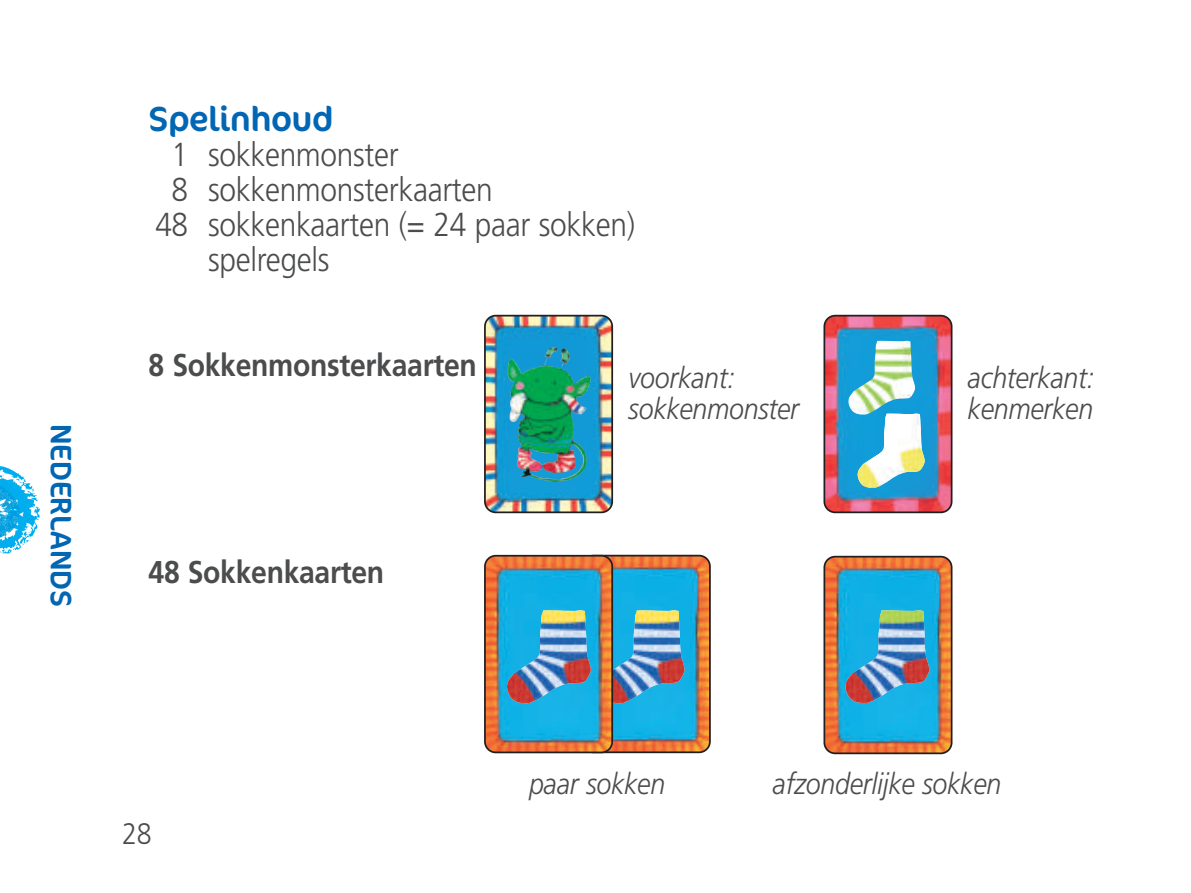
<style>
.page{position:relative;width:1191px;height:893px;background:#fff}
.page>*{position:absolute;margin:0;border:0;box-sizing:border-box;transform-origin:0 0}
.t1{font:35px "Cocon";letter-spacing:-.02em;color:#0166b3}
.t2{font:300 33.25px "Frutiger";letter-spacing:-.01em;color:#4b4c4d;scale:.9 1}
.t3{font:700 31.5px "Frutiger";letter-spacing:-.01em;color:#4b4c4d;scale:.9 1}
.t4{font:italic 300 29.75px/31.5px "Frutiger";letter-spacing:-.01em;color:#4b4c4d;scale:.9 1}
.t5{font:29.75px "Cocon";color:#0166b3}
.t6{font:300 29.75px "Frutiger";color:#4b4c4d;scale:.9 1}
</style>
<div class="page">
<svg style="left:0;top:466px;width:40px;height:88px"></svg>
<img style="left:582px;top:556px;width:128px;height:196px;border-radius:11px">
<div style="left:582px;top:555px;width:129px;height:198px;border:4px solid #231f20;border-radius:12px"></div>
<img style="left:824px;top:557px;width:127px;height:196px;border-radius:11px">
<div style="left:823px;top:556px;width:129px;height:198px;border:4px solid #231f20;border-radius:12px"></div>
<img style="left:485px;top:316px;width:127px;height:196px;border-radius:11px">
<div style="left:484px;top:315px;width:129px;height:198px;border:4px solid #231f20;border-radius:12px"></div>
<img style="left:507px;top:347px;width:83px;height:135px">
<img style="left:824px;top:316px;width:127px;height:196px;border-radius:11px">
<div style="left:823px;top:315px;width:129px;height:198px;border:4px solid #231f20;border-radius:12px"></div>
<img style="left:857px;top:414px;width:67px;height:74px">
<img style="left:848px;top:341px;width:67px;height:74px">
<img style="left:613px;top:610px;width:71px;height:93px">
<img style="left:485px;top:556px;width:127px;height:196px;border-radius:11px">
<div style="left:484px;top:555px;width:129px;height:198px;border:4px solid #231f20;border-radius:12px"></div>
<svg style="left:506px;top:610px;width:86px;height:93px"></svg>
<img style="left:507px;top:610px;width:84px;height:93px">
<svg style="left:844px;top:610px;width:86px;height:93px"></svg>
<img style="left:845px;top:610px;width:84px;height:93px">
<p class="t5" style="left:73px;top:424px;width:185px;rotate:90deg">NEDERLANDS</p>
<p class="t1" style="left:149px;top:105px;width:187px">Spelinhoud</p>
<p class="t2" style="left:172px;top:141px;width:254px">1 sokkenmonster</p>
<p class="t2" style="left:172px;top:176px;width:358px">8 sokkenmonsterkaarten</p>
<p class="t2" style="left:155px;top:211px;width:534px">48 sokkenkaarten (= 24 paar sokken)</p>
<p class="t2" style="left:208px;top:246px;width:136px">spelregels</p>
<p class="t3" style="left:149px;top:352px;width:366px">8 Sokkenmonsterkaarten</p>
<p class="t3" style="left:149px;top:559px;width:263px">48 Sokkenkaarten</p>
<p class="t4" style="left:628px;top:364px;width:191px">voorkant: sokkenmonster</p>
<p class="t4" style="left:967px;top:364px;width:142px">achterkant: kenmerken</p>
<p class="t6" style="left:122px;top:821px;width:34px">28</p>
<p class="t4" style="left:529px;top:770px;width:153px">paar sokken</p>
<p class="t4" style="left:772px;top:770px;width:256px">afzonderlijke sokken</p>
</div>
